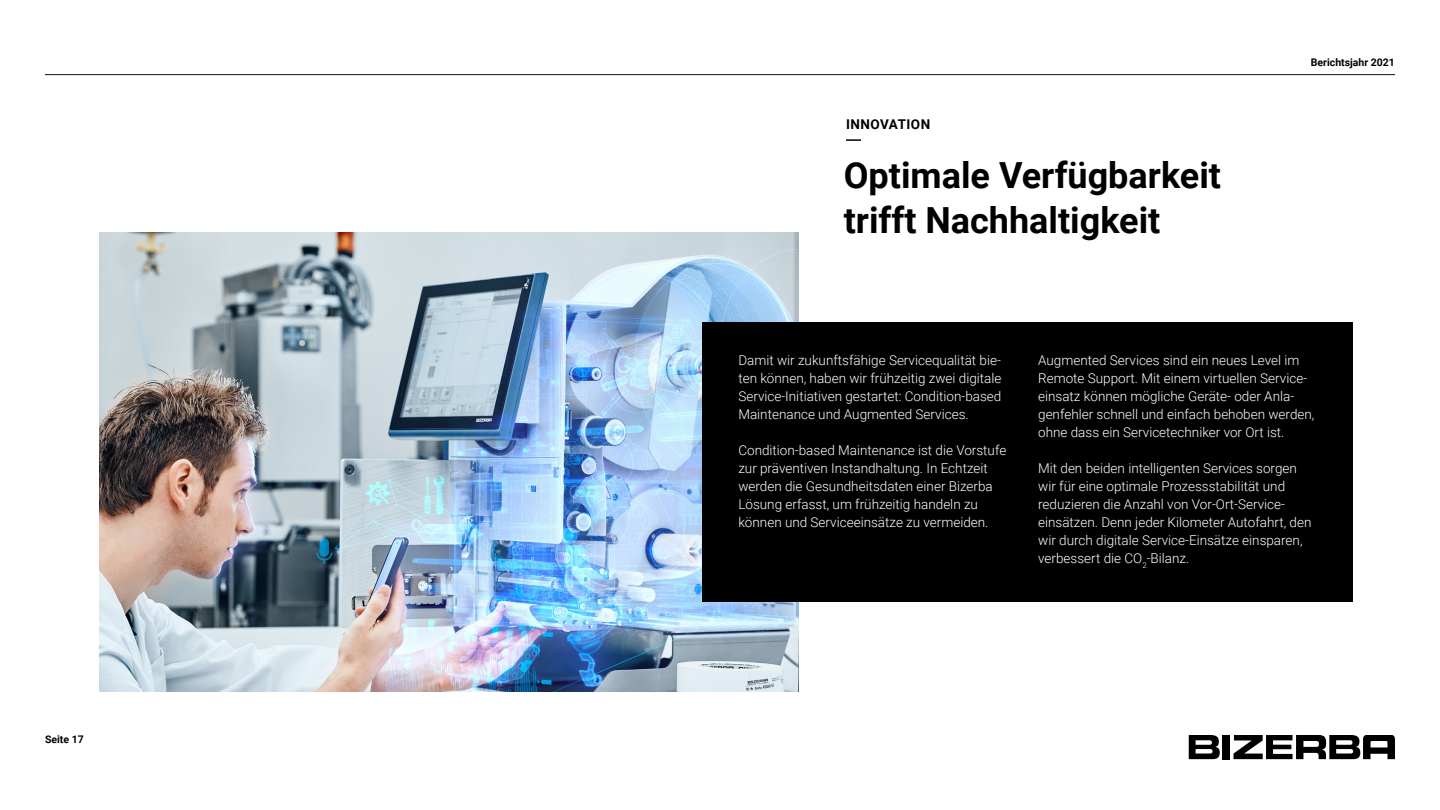
<style>
.page{position:relative;width:1440px;height:810px;background:#fff}
.page>*{position:absolute;margin:0;border:0;box-sizing:border-box;transform-origin:0 0}
.t1{font:700 36px/45px "Roboto";color:#000}
.t2{font:300 13.5px/18px "Roboto";color:#fff}
.t3{font:700 13.5px "Roboto";letter-spacing:.035em;color:#000}
.t4{font:700 10.5px "Roboto";color:#000}
</style>
<div class="page">
<hr style="left:45px;top:74px;width:1350px;height:1px;background:#111">
<svg style="left:1234px;top:735px;width:161px;height:24px"></svg>
<div style="left:1222px;top:735px;width:8px;height:24px;background:#000"></div>
<svg style="left:1189px;top:735px;width:31px;height:24px"></svg>
<img style="left:99px;top:232px;width:700px;height:460px">
<div style="left:702px;top:322px;width:651px;height:280px;background:#000"></div>
<svg style="left:846px;top:139px;width:15px;height:2px"></svg>
<p class="t4" style="left:45px;top:732px;width:40px">Seite 17</p>
<p class="t3" style="left:846px;top:115px;width:85px">INNOVATION</p>
<h1 class="t1" style="left:844px;top:151px;width:379px">Optimale Verfügbarkeit trifft Nachhaltigkeit</h1>
<p class="t4" style="left:1311px;top:55px;width:86px">Berichtsjahr 2021</p>
<p class="t2" style="left:738px;top:351px;width:265px;text-align:justify">Damit wir zukunftsfähige Servicequalität bie&shy;ten können, haben wir frühzeitig zwei digitale Service-Initiativen gestartet: Condition-based Maintenance und Augmented Services.</p>
<p class="t2" style="left:738px;top:441px;width:269px">Condition-based Maintenance ist die Vorstufe zur präventiven Instandhaltung. In Echtzeit werden die Gesundheitsdaten einer Bizerba Lösung erfasst, um frühzeitig handeln zu können und Serviceeinsätze zu vermeiden.</p>
<p class="t2" style="left:1038px;top:351px;width:278px">Augmented Services sind ein neues Level im Remote Support. Mit einem virtuellen Service&shy;einsatz können mögliche Geräte- oder Anla&shy;genfehler schnell und einfach behoben werden, ohne dass ein Servicetechniker vor Ort ist.</p>
<p class="t2" style="left:1038px;top:459px;width:275px">Mit den beiden intelligenten Services sorgen wir für eine optimale Prozessstabilität und reduzieren die Anzahl von Vor-Ort-Service&shy;einsätzen. Denn jeder Kilometer Autofahrt, den wir durch digitale Service-Einsätze einsparen, verbessert die CO<sub>2</sub>-Bilanz.</p>
</div>
